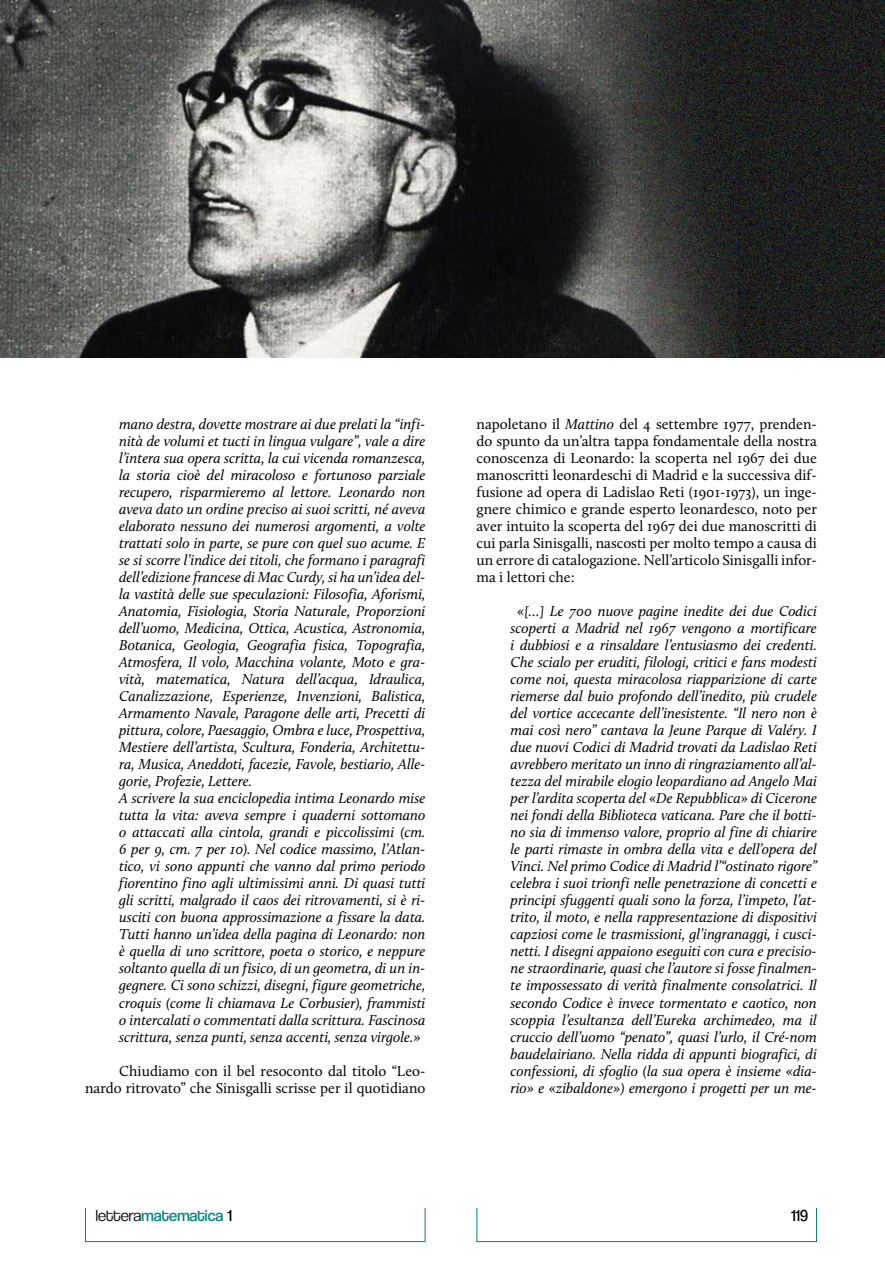
<style>
.page{position:relative;width:885px;height:1276px;background:#fff}
.page>*{position:absolute;margin:0;border:0;box-sizing:border-box;transform-origin:0 0}
.t1{font:16.5px "Coolvetica Bk";color:#008179}
.t2{font:16.5px "Coolvetica Bk";color:#000}
.t3{font:italic 14.85px/17px "Calluna";color:#000}
.t4{font:14.85px/17px "Calluna";color:#000;text-align:right}
.s1{font-style:italic}
.s2{font-family:"Coolvetica Lt";color:#000}
.s3{color:#000}
</style>
<div class="page">
<hr style="left:476px;top:1241px;width:340px;height:1px;background:#008179">
<hr style="left:476px;top:1208px;width:1px;height:34px;background:#008179">
<hr style="left:816px;top:1208px;width:1px;height:33px;background:#008179">
<hr style="left:85px;top:1241px;width:340px;height:1px;background:#008179">
<hr style="left:85px;top:1208px;width:1px;height:34px;background:#008179">
<hr style="left:424px;top:1208px;width:1px;height:33px;background:#008179">
<img style="left:0;top:0;width:884px;height:357px">
<p class="t3" style="left:119px;top:415px;width:308px">mano destra, dovette mostrare ai due prelati la “infi&shy;nità de volumi et tucti in lingua vulgare”, vale a dire l’intera sua opera scritta, la cui vicenda romanzesca, la storia cioè del miracoloso e fortunoso parziale recupero, risparmieremo al lettore. Leonardo non aveva dato un ordine preciso ai suoi scritti, né aveva elaborato nessuno dei numerosi argomenti, a volte trattati solo in parte, se pure con quel suo acume. E se si scorre l’indice dei titoli, che formano i paragrafi dell’edizione francese di Mac Curdy, si ha un’idea del&shy;la vastità delle sue speculazioni: Filosofia, Aforismi, Anatomia, Fisiologia, Storia Naturale, Proporzioni dell’uomo, Medicina, Ottica, Acustica, Astronomia, Botanica, Geologia, Geografia fisica, Topografia, Atmosfera, Il volo, Macchina volante, Moto e gra&shy;vità, matematica, Natura dell’acqua, Idraulica, Canalizzazione, Esperienze, Invenzioni, Balistica, Armamento Navale, Paragone delle arti, Precetti di pittura, colore, Paesaggio, Ombra e luce, Prospettiva, Mestiere dell’artista, Scultura, Fonderia, Architettu&shy;ra, Musica, Aneddoti, facezie, Favole, bestiario, Alle&shy;gorie, Profezie, Lettere.<br>A scrivere la sua enciclopedia intima Leonardo mise tutta la vita: aveva sempre i quaderni sottomano o attaccati alla cintola, grandi e piccolissimi (cm.<br>6 per 9, cm. 7 per 10). Nel codice massimo, l’Atlan&shy;tico, vi sono appunti che vanno dal primo periodo fiorentino fino agli ultimissimi anni. Di quasi tutti gli scritti, malgrado il caos dei ritrovamenti, si è ri&shy;usciti con buona approssimazione a fissare la data.<br>Tutti hanno un’idea della pagina di Leonardo: non è quella di uno scrittore, poeta o storico, e neppure soltanto quella di un fisico, di un geometra, di un in&shy;gegnere. Ci sono schizzi, disegni, figure geometriche, croquis (come li chiamava Le Corbusier), frammisti o intercalati o commentati dalla scrittura. Fascinosa scrittura, senza punti, senza accenti, senza virgole.»</p>
<p class="t4" style="left:85px;top:1062px;width:342px">Chiudiamo con il bel resoconto dal titolo “Leo&shy;nardo ritrovato” che Sinisgalli scrisse per il quotidiano</p>
<p class="t4" style="left:476px;top:415px;width:342px;text-align:justify">napoletano il <span class="s1">Mattino</span> del 4 settembre 1977, prenden&shy;do spunto da un’altra tappa fondamentale della nostra conoscenza di Leonardo: la scoperta nel 1967 dei due manoscritti leonardeschi di Madrid e la successiva dif&shy;fusione ad opera di Ladislao Reti (1901-1973), un inge&shy;gnere chimico e grande esperto leonardesco, noto per aver intuito la scoperta del 1967 dei due manoscritti di cui parla Sinisgalli, nascosti per molto tempo a causa di un errore di catalogazione. Nell’articolo Sinisgalli infor&shy;ma i lettori che:</p>
<p class="t3" style="left:510px;top:602px;width:308px;text-align:center">«[…] Le 700 nuove pagine inedite dei due Codici scoperti a Madrid nel 1967 vengono a mortificare i dubbiosi e a rinsaldare l’entusiasmo dei credenti.<br>Che scialo per eruditi, filologi, critici e fans modesti come noi, questa miracolosa riapparizione di carte riemerse dal buio profondo dell’inedito, più crudele del vortice accecante dell’inesistente. “Il nero non è mai così nero” cantava la Jeune Parque di Valéry. I due nuovi Codici di Madrid trovati da Ladislao Reti avrebbero meritato un inno di ringraziamento all’al&shy;tezza del mirabile elogio leopardiano ad Angelo Mai per l’ardita scoperta del «De Repubblica» di Cicerone nei fondi della Biblioteca vaticana. Pare che il botti&shy;no sia di immenso valore, proprio al fine di chiarire le parti rimaste in ombra della vita e dell’opera del Vinci. Nel primo Codice di Madrid l’“ostinato rigore” celebra i suoi trionfi nelle penetrazione di concetti e principi sfuggenti quali sono la forza, l’impeto, l’at&shy;trito, il moto, e nella rappresentazione di dispositivi capziosi come le trasmissioni, gl’ingranaggi, i cusci&shy;netti. I disegni appaiono eseguiti con cura e precisio&shy;ne straordinarie, quasi che l’autore si fosse finalmen&shy;te impossessato di verità finalmente consolatrici. Il secondo Codice è invece tormentato e caotico, non scoppia l’esultanza dell’Eureka archimedeo, ma il cruccio dell’uomo “penato”, quasi l’urlo, il Cré-nom baudelairiano. Nella ridda di appunti biografici, di confessioni, di sfoglio (la sua opera è insieme «dia&shy;rio» e «zibaldone») emergono i progetti per un me-</p>
<p class="t1" style="left:96px;top:1205px;width:138px"><span class="s2">lettera</span>matematica <span class="s3">1</span></p>
<p class="t2" style="left:791px;top:1205px;width:18px">119</p>
</div>
